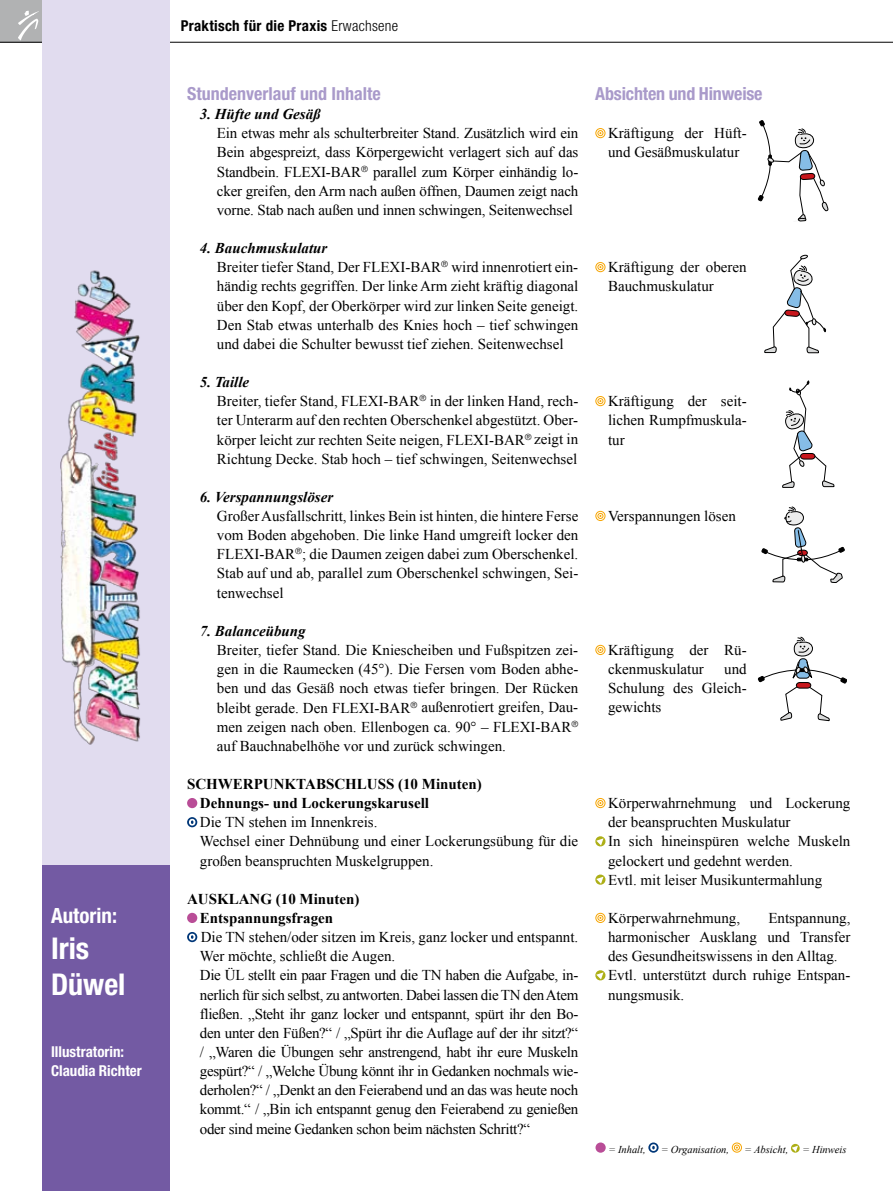
<style>
.page{position:relative;width:893px;height:1191px;background:#fff}
.page>*{position:absolute;margin:0;border:0;box-sizing:border-box;transform-origin:0 0}
.t1{font:700 condensed 30px/36px "Helvetica Neue";color:#fff}
.t2{font:700 condensed 21px "Helvetica Neue";color:#fff}
.t3{font:700 condensed 18px "Helvetica Neue";color:#a99aca}
.t4{font:15px/19.2px "Times New Roman";color:#000}
.t5{font:15px/19.2px "Times New Roman";letter-spacing:-.02em;color:#000}
.t6{font:700 15px/19.2px "Times New Roman";color:#000}
.t7{font:italic 700 15px "Times New Roman";color:#000}
.t8{font:700 condensed 15px "Helvetica Neue";letter-spacing:.02em;color:#000}
.t9{font:700 condensed 15px/19.2px "Helvetica Neue";color:#fff}
.t10{font:italic 10.5px "Times New Roman";color:#000}
.s1{font-weight:300}
.s2{font-weight:700;font-style:italic}
</style>
<div class="page">
<svg style="left:595px;top:128px;width:10px;height:10px"></svg>
<svg style="left:595px;top:262px;width:10px;height:10px"></svg>
<svg style="left:595px;top:396px;width:10px;height:10px"></svg>
<svg style="left:595px;top:511px;width:10px;height:10px"></svg>
<svg style="left:595px;top:645px;width:10px;height:10px"></svg>
<svg style="left:595px;top:798px;width:10px;height:10px"></svg>
<svg style="left:595px;top:836px;width:11px;height:11px"></svg>
<svg style="left:595px;top:874px;width:11px;height:11px"></svg>
<svg style="left:595px;top:912px;width:10px;height:11px"></svg>
<svg style="left:595px;top:970px;width:11px;height:11px"></svg>
<div style="left:187px;top:798px;width:10px;height:10px;background:#b94d97;border-radius:50%"></div>
<svg style="left:187px;top:817px;width:10px;height:10px"></svg>
<svg style="left:189px;top:819px;width:6px;height:6px"></svg>
<div style="left:187px;top:912px;width:10px;height:11px;background:#b94d97;border-radius:50%"></div>
<svg style="left:187px;top:932px;width:10px;height:10px"></svg>
<svg style="left:189px;top:933px;width:6px;height:7px"></svg>
<div style="left:595px;top:1142px;width:11px;height:10px;background:#b94d97;border-radius:50%"></div>
<svg style="left:648px;top:1142px;width:11px;height:10px"></svg>
<svg style="left:650px;top:1144px;width:7px;height:7px"></svg>
<svg style="left:732px;top:1142px;width:10px;height:10px"></svg>
<svg style="left:791px;top:1143px;width:9px;height:10px"></svg>
<svg style="left:757px;top:120px;width:72px;height:102px"></svg>
<svg style="left:764px;top:254px;width:62px;height:99px"></svg>
<svg style="left:782px;top:380px;width:53px;height:108px"></svg>
<svg style="left:761px;top:506px;width:84px;height:77px"></svg>
<svg style="left:757px;top:636px;width:90px;height:85px"></svg>
<div style="left:0;top:0;width:43px;height:43px;background:#b1b2b3"></div>
<svg style="left:18px;top:11px;width:21px;height:29px"></svg>
<hr style="left:0;top:42px;width:893px;height:1px;background:#000">
<div style="left:43px;top:0;width:127px;height:1191px;background:#e1dcef"></div>
<img style="left:60px;top:270px;width:81px;height:475px">
<div style="left:43px;top:865px;width:127px;height:326px;background:#735aa3"></div>
<h2 class="t2" style="left:51px;top:902px;width:68px">Autorin:</h2>
<h1 class="t1" style="left:51px;top:930px;width:76px">Iris<br>Düwel</h1>
<p class="t9" style="left:51px;top:1041px;width:92px">Illustratorin:<br>Claudia Richter</p>
<p class="t8" style="left:181px;top:16px;width:219px">Praktisch für die Praxis <span class="s1">Erwachsene</span></p>
<p class="t3" style="left:187px;top:83px;width:195px">Stundenverlauf und Inhalte</p>
<p class="t3" style="left:595px;top:83px;width:169px">Absichten und Hinweise</p>
<p class="t7" style="left:200px;top:104px;width:122px">3. Hüfte und Gesäß</p>
<p class="t4" style="left:217px;top:123px;width:363px;text-align:justify">Ein etwas mehr als schulterbreiter Stand. Zusätzlich wird ein Bein abgespreizt, dass Körpergewicht verlagert sich auf das Standbein. FLEXI-BAR<sup>®</sup> parallel zum Körper einhändig lo&shy;cker greifen, den Arm nach außen öffnen, Daumen zeigt nach vorne. Stab nach außen und innen schwingen, Seitenwechsel</p>
<p class="t4" style="left:217px;top:238px;width:363px;text-indent:-17px"><span class="s2">4. Bauchmuskulatur<br></span>Breiter tiefer Stand, Der FLEXI-BAR<sup>®</sup> wird innenrotiert ein&shy;händig rechts gegriffen. Der linke Arm zieht kräftig diagonal über den Kopf, der Oberkörper wird zur linken Seite geneigt.<br>Den Stab etwas unterhalb des Knies hoch – tief schwingen und dabei die Schulter bewusst tief ziehen. Seitenwechsel</p>
<p class="t4" style="left:217px;top:372px;width:363px;text-indent:-17px"><span class="s2">5. Taille<br></span>Breiter, tiefer Stand, FLEXI-BAR<sup>®</sup> in der linken Hand, rech&shy;ter Unterarm auf den rechten Oberschenkel abgestützt. Ober&shy;körper leicht zur rechten Seite neigen, FLEXI-BAR<sup>®</sup> zeigt in Richtung Decke. Stab hoch – tief schwingen, Seitenwechsel</p>
<p class="t7" style="left:200px;top:486px;width:135px">6. Verspannungslöser</p>
<p class="t4" style="left:217px;top:506px;width:363px;text-align:justify">Großer Ausfallschritt, linkes Bein ist hinten, die hintere Ferse vom Boden abgehoben. Die linke Hand umgreift locker den FLEXI-BAR<sup>®</sup>; die Daumen zeigen dabei zum Oberschenkel.<br>Stab auf und ab, parallel zum Oberschenkel schwingen, Sei&shy;tenwechsel</p>
<p class="t7" style="left:200px;top:620px;width:107px">7. Balanceübung</p>
<p class="t4" style="left:217px;top:640px;width:363px;text-align:justify">Breiter, tiefer Stand. Die Kniescheiben und Fußspitzen zei&shy;gen in die Raumecken (45°). Die Fersen vom Boden abhe&shy;ben und das Gesäß noch etwas tiefer bringen. Der Rücken bleibt gerade. Den FLEXI-BAR<sup>®</sup> außenrotiert greifen, Dau&shy;men zeigen nach oben. Ellenbogen ca. 90° – FLEXI-BAR<sup>® </sup>auf Bauchnabelhöhe vor und zurück schwingen.</p>
<p class="t6" style="left:200px;top:774px;width:284px;text-indent:-13px">SCHWERPUNKTABSCHLUSS (10 Minuten)<br>Dehnungs- und Lockerungskarusell</p>
<p class="t4" style="left:200px;top:812px;width:380px">Die TN stehen im Innenkreis.<br>Wechsel einer Dehnübung und einer Lockerungsübung für die großen beanspruchten Muskelgruppen.</p>
<p class="t6" style="left:200px;top:889px;width:161px;text-indent:-13px">AUSKLANG (10 Minuten)<br>Entspannungsfragen</p>
<p class="t5" style="left:200px;top:927px;width:380px">Die TN stehen/oder sitzen im Kreis, ganz locker und entspannt.<br>Wer möchte, schließt die Augen.<br>Die ÜL stellt ein paar Fragen und die TN haben die Aufgabe, in&shy;nerlich für sich selbst, zu antworten. Dabei lassen die TN den Atem fließen. „Steht ihr ganz locker und entspannt, spürt ihr den Bo&shy;den unter den Füßen?“ / „Spürt ihr die Auflage auf der ihr sitzt?“ / „Waren die Übungen sehr anstrengend, habt ihr eure Muskeln gespürt?“ / „Welche Übung könnt ihr in Gedanken nochmals wie&shy;derholen?“ / „Denkt an den Feierabend und an das was heute noch kommt.“ / „Bin ich entspannt genug den Feierabend zu genießen oder sind meine Gedanken schon beim nächsten Schritt?“</p>
<p class="t10" style="left:608px;top:1142px;width:39px">= Inhalt,</p>
<p class="t10" style="left:661px;top:1142px;width:69px">= Organisation,</p>
<p class="t10" style="left:745px;top:1142px;width:45px">= Absicht,</p>
<p class="t10" style="left:802px;top:1142px;width:46px">= Hinweis</p>
<p class="t4" style="left:608px;top:123px;width:140px">Kräftigung der Hüft&shy;und Gesäßmuskulatur</p>
<p class="t4" style="left:608px;top:257px;width:140px">Kräftigung der oberen<br>Bauchmuskulatur</p>
<p class="t4" style="left:608px;top:391px;width:140px;text-align:justify">Kräftigung der seit&shy;lichen Rumpfmuskula&shy;tur</p>
<p class="t4" style="left:608px;top:506px;width:129px">Verspannungen lösen</p>
<p class="t4" style="left:608px;top:640px;width:140px">Kräftigung der Rü&shy;ckenmuskulatur</p>
<p class="t4" style="left:608px;top:659px;width:140px;text-align:justify;text-indent:116px">und Schulung des Gleich&shy;gewichts</p>
<p class="t4" style="left:608px;top:793px;width:244px">Körperwahrnehmung und Lockerung der beanspruchten Muskulatur<br>In sich hineinspüren welche Muskeln gelockert und gedehnt werden.<br>Evtl. mit leiser Musikuntermahlung</p>
<p class="t4" style="left:608px;top:908px;width:134px">Körperwahrnehmung,</p>
<p class="t4" style="left:608px;top:908px;width:244px;text-indent:160px">Entspannung, harmonischer Ausklang und Transfer des Gesundheitswissens in den Alltag.<br>Evtl. unterstützt durch ruhige Entspan&shy;nungsmusik.</p>
</div>
